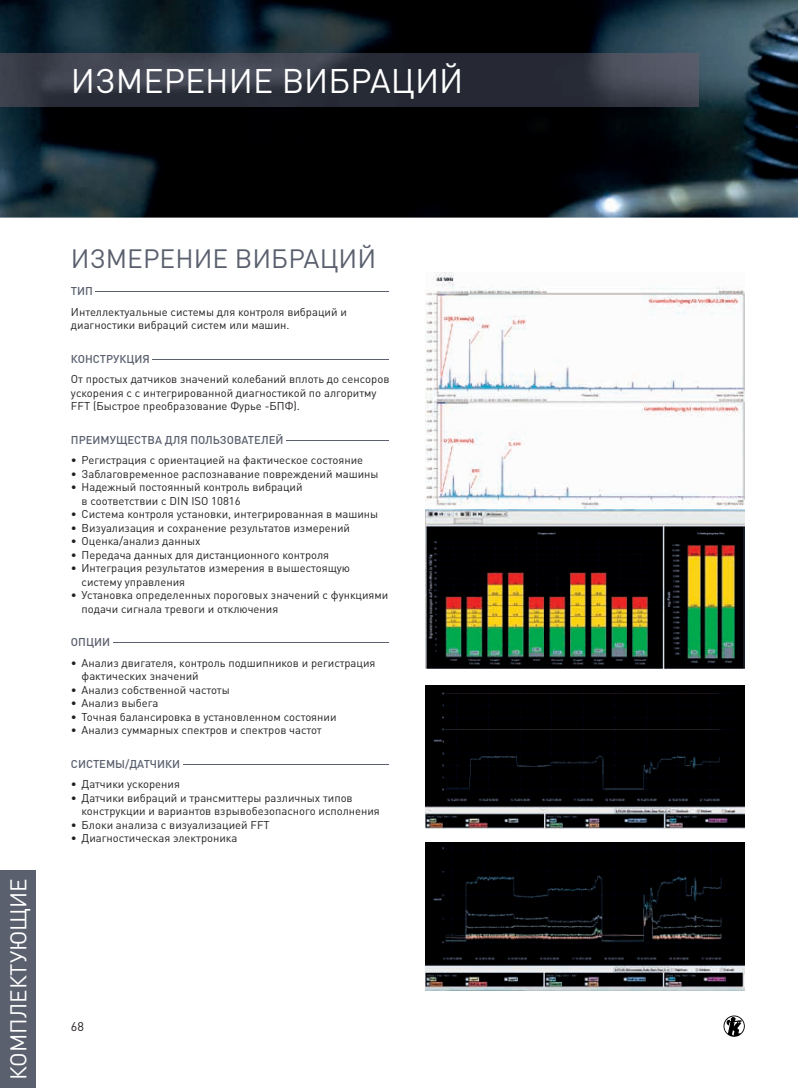
<style>
.page{position:relative;width:798px;height:1088px;background:#fff}
.page>*{position:absolute;margin:0;border:0;box-sizing:border-box;transform-origin:0 0}
.t1{font:33.75px "DIN Pro";color:#fff}
.t2{font:26.25px "DIN Pro";color:#5b606f}
.t3{font:22.5px "DIN Pro";color:#fff}
.t4{font:12.5px "DIN Pro";color:#231f20}
.t5{font:11.25px/13.5px "DIN Pro";color:#231f20}
.t6{font:500 11.25px "DIN Pro";color:#5b606f}
</style>
<div class="page">
<svg style="left:723px;top:1015px;width:21px;height:22px"></svg>
<img style="left:0;top:0;width:797px;height:218px">
<img style="left:0;top:53px;width:698px;height:53px">
<img style="left:425px;top:273px;width:319px;height:236px">
<img style="left:425px;top:509px;width:319px;height:160px">
<img style="left:425px;top:685px;width:319px;height:144px">
<img style="left:425px;top:842px;width:319px;height:149px">
<div style="left:0;top:870px;width:35px;height:218px;background:#5b606f"></div>
<hr style="left:96px;top:291px;width:292px;height:1px;background:#5b606f">
<hr style="left:113px;top:642px;width:275px;height:1px;background:#5b606f">
<hr style="left:183px;top:764px;width:205px;height:1px;background:#5b606f">
<hr style="left:153px;top:359px;width:235px;height:1px;background:#5b606f">
<hr style="left:286px;top:440px;width:102px;height:1px;background:#5b606f">
<h1 class="t1" style="left:71px;top:57px;width:394px">ИЗМЕРЕНИЕ ВИБРАЦИЙ</h1>
<h3 class="t3" style="left:3px;top:1080px;width:203px;rotate:-90deg">КОМПЛЕКТУЮЩИЕ</h3>
<h2 class="t2" style="left:71px;top:241px;width:307px">ИЗМЕРЕНИЕ ВИБРАЦИЙ</h2>
<p class="t6" style="left:71px;top:284px;width:24px">ТИП</p>
<p class="t5" style="left:71px;top:304px;width:277px">Интеллектуальные системы для контроля вибраций и диагностики вибраций систем или машин.</p>
<p class="t6" style="left:71px;top:351px;width:80px">КОНСТРУКЦИЯ</p>
<p class="t5" style="left:71px;top:372px;width:320px">От простых датчиков значений колебаний вплоть до сенсоров ускорения с с интегрированной диагностикой по алгоритму<br>FFT (Быстрое преобразование Фурье -БПФ).</p>
<p class="t6" style="left:71px;top:432px;width:214px">ПРЕИМУЩЕСТВА ДЛЯ ПОЛЬЗОВАТЕЛЕЙ</p>
<p class="t5" style="left:71px;top:453px;width:293px">• Регистрация с ориентацией на фактическое состояние</p>
<p class="t5" style="left:71px;top:466px;width:309px">• Заблаговременное распознавание повреждений машины</p>
<p class="t5" style="left:81px;top:480px;width:222px;text-indent:-11px">• Надежный постоянный контроль вибраций в соответствии с DIN ISO 10816</p>
<p class="t5" style="left:71px;top:507px;width:309px">• Система контроля установки, интегрированная в машины</p>
<p class="t5" style="left:71px;top:520px;width:280px">• Визуализация и сохранение результатов измерений</p>
<p class="t5" style="left:71px;top:534px;width:131px">• Оценка/анализ данных</p>
<p class="t5" style="left:71px;top:547px;width:259px">• Передача данных для дистанционного контроля</p>
<p class="t5" style="left:81px;top:561px;width:270px;text-indent:-11px">• Интеграция результатов измерения в вышестоящую систему управления</p>
<p class="t5" style="left:81px;top:588px;width:308px;text-indent:-11px">• Установка определенных пороговых значений с функциями подачи сигнала тревоги и отключения</p>
<p class="t6" style="left:71px;top:635px;width:41px">ОПЦИИ</p>
<p class="t5" style="left:82px;top:655px;width:295px;text-indent:-11px">• Анализ двигателя, контроль подшипников и регистрация фактических значений</p>
<p class="t5" style="left:71px;top:682px;width:160px">• Анализ собственной частоты</p>
<p class="t5" style="left:71px;top:696px;width:89px">• Анализ выбега</p>
<p class="t5" style="left:71px;top:709px;width:267px">• Точная балансировка в установленном состоянии</p>
<p class="t5" style="left:71px;top:723px;width:252px">• Анализ суммарных спектров и спектров частот</p>
<p class="t6" style="left:71px;top:756px;width:111px">СИСТЕМЫ/ДАТЧИКИ</p>
<p class="t5" style="left:71px;top:777px;width:110px">• Датчики ускорения</p>
<p class="t5" style="left:81px;top:790px;width:300px;text-indent:-11px">• Датчики вибраций и трансмиттеры различных типов конструкции и вариантов взрывобезопасного исполнения</p>
<p class="t5" style="left:71px;top:817px;width:200px">• Блоки анализа с визуализацией FFT</p>
<p class="t5" style="left:71px;top:831px;width:168px">• Диагностическая электроника</p>
<p class="t4" style="left:71px;top:1018px;width:15px">68</p>
</div>
